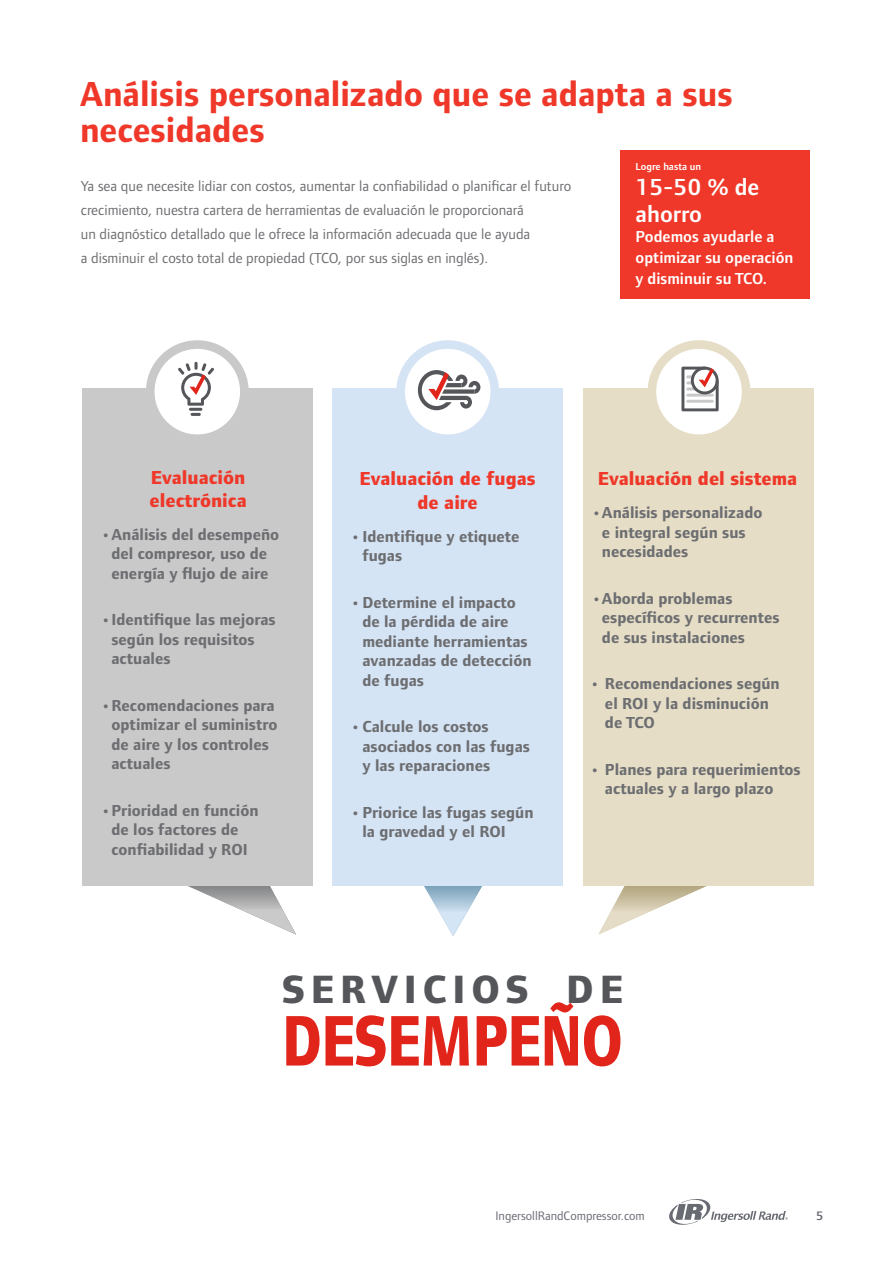
<style>
.page{position:relative;width:893px;height:1263px;background:#fff}
.page>*{position:absolute;margin:0;border:0;box-sizing:border-box;transform-origin:0 0}
.t1{font:800 74.1px "Foundry Form Sans";letter-spacing:-.015em;color:#e1251b;scale:.8 1}
.t2{font:800 40.95px "Foundry Form Sans";letter-spacing:.145em;color:#54565a}
.t3{font:700 36px/36px "Foundry Form Sans";color:#ef3829}
.t4{font:600 24px/27px "Foundry Form Sans";color:#fff}
.t5{font:800 19.5px/23.4px "Foundry Form Sans";color:#ef3829;text-align:center}
.t6{font:700 16.5px/19.5px "Foundry Form Sans";color:#6d6e71}
.t7{font:600 16.5px/21px "Foundry Form Sans";color:#fff}
.t8{font:15px/24px "Foundry Form Sans";color:#6d6e71}
.t9{font:12.75px "Foundry Form Sans";color:#696b73}
.t10{font:600 12.75px "Foundry Form Sans";color:#696b73}
.t11{font:600 10.5px "Foundry Form Sans";color:#fff}
</style>
<div class="page">
<svg style="left:669px;top:1199px;width:119px;height:26px"></svg>
<svg style="left:424px;top:886px;width:58px;height:50px"></svg>
<svg style="left:598px;top:886px;width:109px;height:48px"></svg>
<svg style="left:188px;top:886px;width:108px;height:49px"></svg>
<div style="left:332px;top:388px;width:231px;height:498px;background:#d5e4f5"></div>
<div style="left:396px;top:340px;width:103px;height:103px;background:#d5e4f5;border-radius:50%"></div>
<div style="left:405px;top:349px;width:85px;height:85px;background:#fff;border-radius:50%"></div>
<svg style="left:418px;top:370px;width:62px;height:40px"></svg>
<div style="left:583px;top:388px;width:230px;height:498px;background:#e5ddc6"></div>
<div style="left:648px;top:340px;width:102px;height:103px;background:#e5ddc6;border-radius:50%"></div>
<div style="left:656px;top:349px;width:86px;height:85px;background:#fff;border-radius:50%"></div>
<svg style="left:681px;top:367px;width:38px;height:44px"></svg>
<div style="left:82px;top:388px;width:230px;height:498px;background:#cac9ca"></div>
<div style="left:146px;top:340px;width:103px;height:103px;background:#cac9ca;border-radius:50%"></div>
<div style="left:154px;top:349px;width:86px;height:85px;background:#fff;border-radius:50%"></div>
<svg style="left:178px;top:362px;width:36px;height:54px"></svg>
<div style="left:620px;top:150px;width:190px;height:149px;background:#ef3829"></div>
<h3 class="t3" style="left:80px;top:77px;width:654px">Análisis personalizado que se adapta a sus necesidades</h3>
<p class="t8" style="left:81px;top:174px;width:492px">Ya sea que necesite lidiar con costos, aumentar la confiabilidad o planificar el futuro crecimiento, nuestra cartera de herramientas de evaluación le proporcionará<br>un diagnóstico detallado que le ofrece la información adecuada que le ayuda<br>a disminuir el costo total de propiedad (TCO, por sus siglas en inglés).</p>
<p class="t11" style="left:636px;top:160px;width:67px">Logre hasta un</p>
<h3 class="t4" style="left:636px;top:174px;width:125px">15-50 % de ahorro</h3>
<p class="t7" style="left:636px;top:226px;width:159px">Podemos ayudarle a optimizar su operación y disminuir su TCO.</p>
<p class="t5" style="left:150px;top:466px;width:99px;text-align:left">Evaluación electrónica</p>
<p class="t6" style="left:101px;top:525px;width:180px;text-align:center">•Análisis del desempeño del compresor, uso de energía y flujo de aire</p>
<p class="t6" style="left:111px;top:610px;width:166px;text-indent:-10px">•Identifique las mejoras según los requisitos actuales</p>
<p class="t6" style="left:111px;top:696px;width:168px;text-indent:-10px">•Recomendaciones para optimizar el suministro de aire y los controles actuales</p>
<p class="t6" style="left:101px;top:801px;width:159px;text-align:center">•Prioridad en función de los factores de confiabilidad y ROI</p>
<p class="t5" style="left:360px;top:467px;width:178px">Evaluación de fugas de aire</p>
<p class="t6" style="left:362px;top:527px;width:159px;text-indent:-12px">•Identifique y etiquete fugas</p>
<p class="t6" style="left:362px;top:593px;width:171px;text-indent:-12px">•Determine el impacto de la pérdida de aire mediante herramientas avanzadas de detección de fugas</p>
<p class="t6" style="left:362px;top:717px;width:169px;text-indent:-12px">•Calcule los costos asociados con las fugas y las reparaciones</p>
<p class="t6" style="left:362px;top:803px;width:173px;text-indent:-12px">•Priorice las fugas según la gravedad y el ROI</p>
<p class="t5" style="left:598px;top:467px;width:201px">Evaluación del sistema</p>
<p class="t6" style="left:602px;top:503px;width:162px;text-indent:-10px">•Análisis personalizado e integral según sus necesidades</p>
<p class="t6" style="left:602px;top:589px;width:179px;text-indent:-10px">•Aborda problemas específicos y recurrentes de sus instalaciones</p>
<p class="t6" style="left:605px;top:674px;width:176px;text-indent:-15px">• Recomendaciones según el ROI y la disminución de TCO</p>
<p class="t6" style="left:605px;top:760px;width:197px;text-indent:-15px">• Planes para requerimientos actuales y a largo plazo</p>
<h2 class="t2" style="left:282px;top:966px;width:343px">SERVICIOS DE</h2>
<h1 class="t1" style="left:282px;top:999px;width:428px">DESEMPEÑO</h1>
<p class="t9" style="left:495px;top:1208px;width:151px">IngersollRandCompressor.com</p>
<p class="t10" style="left:816px;top:1209px;width:9px">5</p>
</div>
